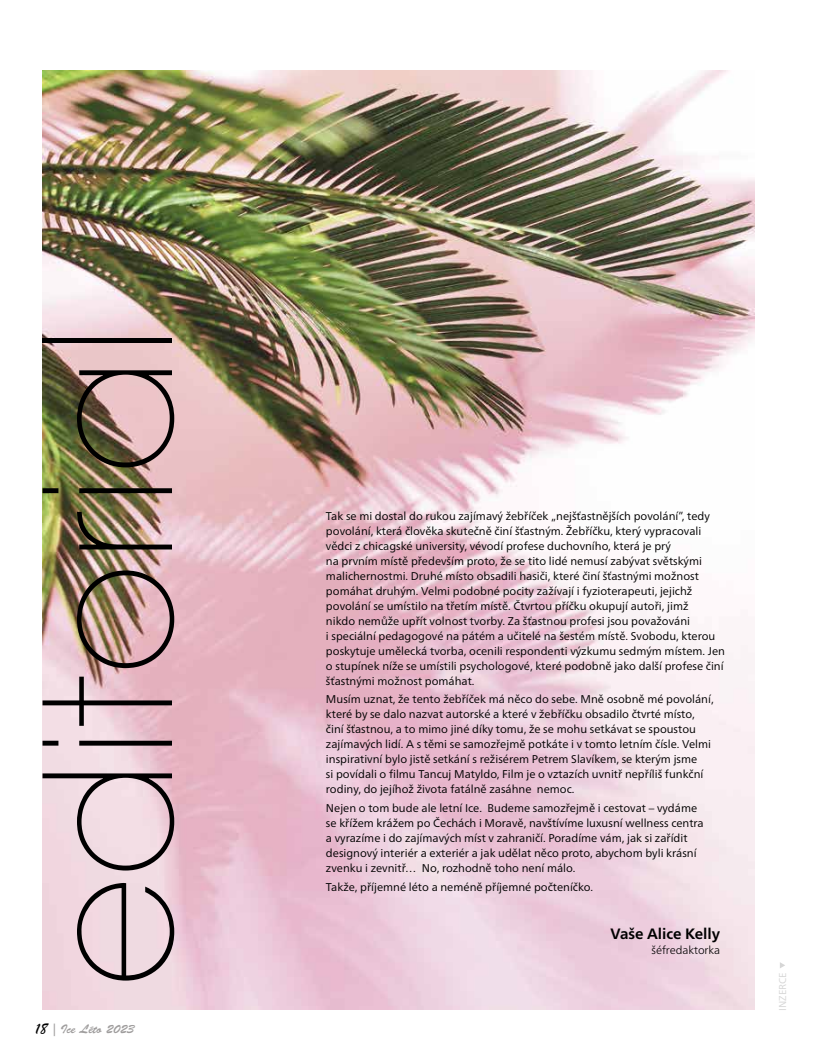
<style>
.page{position:relative;width:815px;height:1063px;background:#fff}
.page>*{position:absolute;margin:0;border:0;box-sizing:border-box;transform-origin:0 0}
.t1{font:200 175px "Avant Garde LT";color:#000}
.t2{font:700 15px "Frutiger Neue LTW1 G";letter-spacing:-.005em;color:#000}
.t3{font:12.5px "Brush Script Std";color:#9f9d9d}
.t4{font:11.25px/15px "Frutiger Neue LTW1 G";color:#000}
.t5{font:300 11.25px "Frutiger Neue LTW1 G";letter-spacing:-.005em;color:#000}
.t6{font:10px "Frutiger Neue LTW1 G";color:#d6d6d6}
.s1{font-family:"Brush Script";font-size:16.25px;color:#000}
</style>
<div class="page">
<svg style="left:780px;top:962px;width:5px;height:6px"></svg>
<img style="left:43px;top:71px;width:712px;height:939px">
<h1 class="t1" style="left:6px;top:986px;width:663px;rotate:-90deg">editorial</h1>
<p class="t3" style="left:35px;top:1022px;width:100px"><span class="s1">18</span> | Ice Léto 2023</p>
<p class="t4" style="left:326px;top:508px;width:401px">Tak se mi dostal do rukou zajímavý žebříček „nejšťastnějších povolání”, tedy povolání, která člověka skutečně činí šťastným. Žebříčku, který vypracovali vědci z chicagské university, vévodí profese duchovního, která je prý<br>na prvním místě především proto, že se tito lidé nemusí zabývat světskými malichernostmi. Druhé místo obsadili hasiči, které činí šťastnými možnost pomáhat druhým. Velmi podobné pocity zažívají i fyzioterapeuti, jejichž povolání se umístilo na třetím místě. Čtvrtou příčku okupují autoři, jimž<br>nikdo nemůže upřít volnost tvorby. Za šťastnou profesi jsou považováni<br>i speciální pedagogové na pátém a učitelé na šestém místě. Svobodu, kterou poskytuje umělecká tvorba, ocenili respondenti výzkumu sedmým místem. Jen o stupínek níže se umístili psychologové, které podobně jako další profese činí šťastnými možnost pomáhat.</p>
<p class="t4" style="left:326px;top:691px;width:389px">Musím uznat, že tento žebříček má něco do sebe. Mně osobně mé povolání, které by se dalo nazvat autorské a které v žebříčku obsadilo čtvrté místo, činí šťastnou, a to mimo jiné díky tomu, že se mohu setkávat se spoustou zajímavých lidí. A s těmi se samozřejmě potkáte i v tomto letním čísle. Velmi inspirativní bylo jistě setkání s režisérem Petrem Slavíkem, se kterým jsme<br>si povídali o filmu Tancuj Matyldo, Film je o vztazích uvnitř nepříliš funkční rodiny, do jejíhož života fatálně zasáhne nemoc.</p>
<p class="t4" style="left:326px;top:800px;width:379px">Nejen o tom bude ale letní Ice. Budeme samozřejmě i cestovat – vydáme se křížem krážem po Čechách i Moravě, navštívíme luxusní wellness centra a vyrazíme i do zajímavých míst v zahraničí. Poradíme vám, jak si zařídit designový interiér a exteriér a jak udělat něco proto, abychom byli krásní zvenku i zevnitř… No, rozhodně toho není málo.</p>
<p class="t4" style="left:326px;top:878px;width:269px">Takže, příjemné léto a neméně příjemné počteníčko.</p>
<h2 class="t2" style="left:611px;top:923px;width:111px">Vaše Alice Kelly</h2>
<p class="t5" style="left:652px;top:942px;width:70px">šéfredaktorka</p>
<p class="t6" style="left:775px;top:1011px;width:40px;rotate:-90deg">INZERCE</p>
</div>
